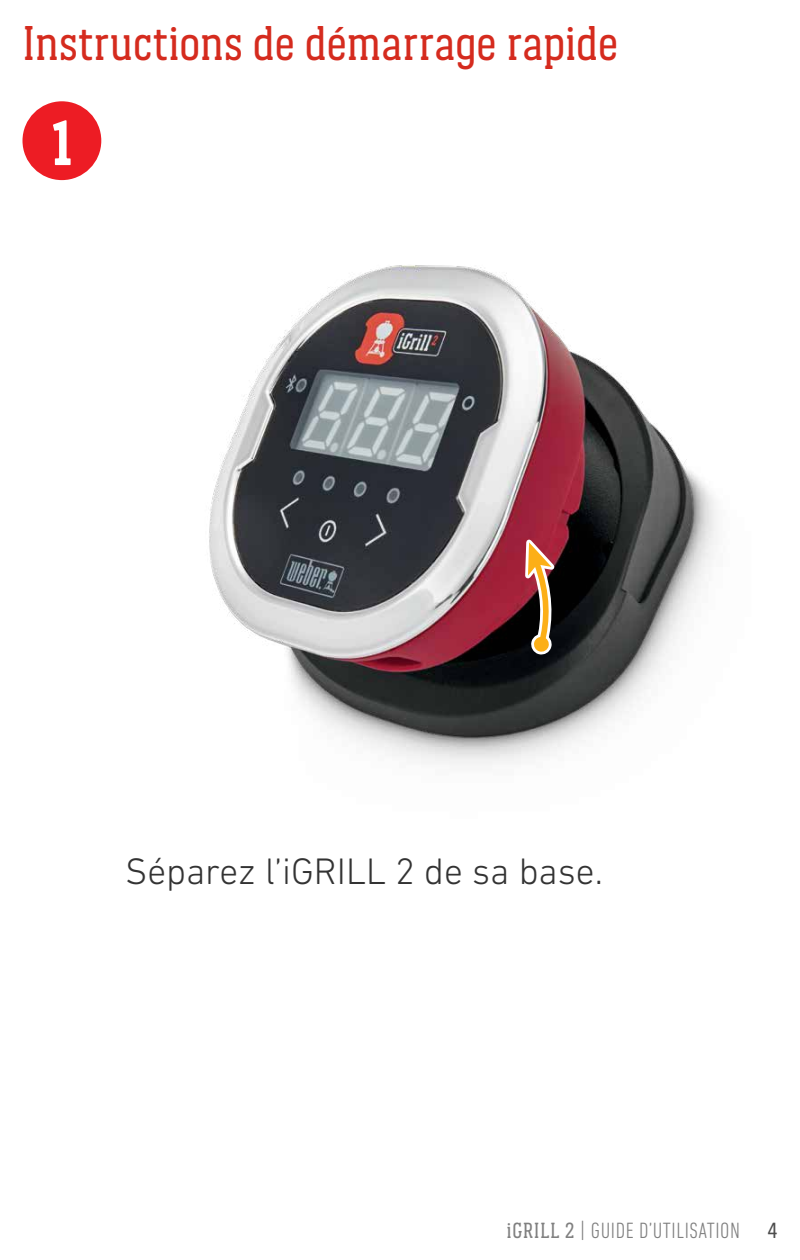
<style>
.page{position:relative;width:800px;height:1260px;background:#fff}
.page>*{position:absolute;margin:0;border:0;box-sizing:border-box;transform-origin:0 0}
.t1{font:700 65px "Weber Serif";color:#fff}
.t2{font:50px "Weber Serif";letter-spacing:-.01em;color:#d52b1e}
.t3{font:300 37.5px "DIN Next LT Pro";color:#333}
.t4{font:300 condensed 22.5px "DIN Next LT Pro";letter-spacing:.025em;color:#808080}
.s1{font-family:"Weber Serif";font-weight:400;font-stretch:normal}
.s2{font-family:"Weber Serif";font-stretch:normal}
.s3{font-family:"Weber Serif";font-weight:400;font-stretch:normal;color:#4d4d4d}
</style>
<div class="page">
<div style="left:22px;top:101px;width:79px;height:79px;background:#ed1c24;border-radius:50%"></div>
<img style="left:209px;top:265px;width:508px;height:500px">
<svg style="left:521px;top:534px;width:46px;height:120px;background:#764a38"></svg>
<p class="t2" style="left:22px;top:16px;width:598px">Instructions de démarrage rapide</p>
<h1 class="t1" style="left:51px;top:106px;width:23px">1</h1>
<p class="t3" style="left:125px;top:850px;width:479px">Séparez l’iGRILL 2 de sa base.</p>
<p class="t4" style="left:507px;top:1217px;width:272px"><span class="s1">iGRILL 2</span> <span class="s2">|</span> GUIDE D’UTILISATION <span class="s3">4</span></p>
</div>
